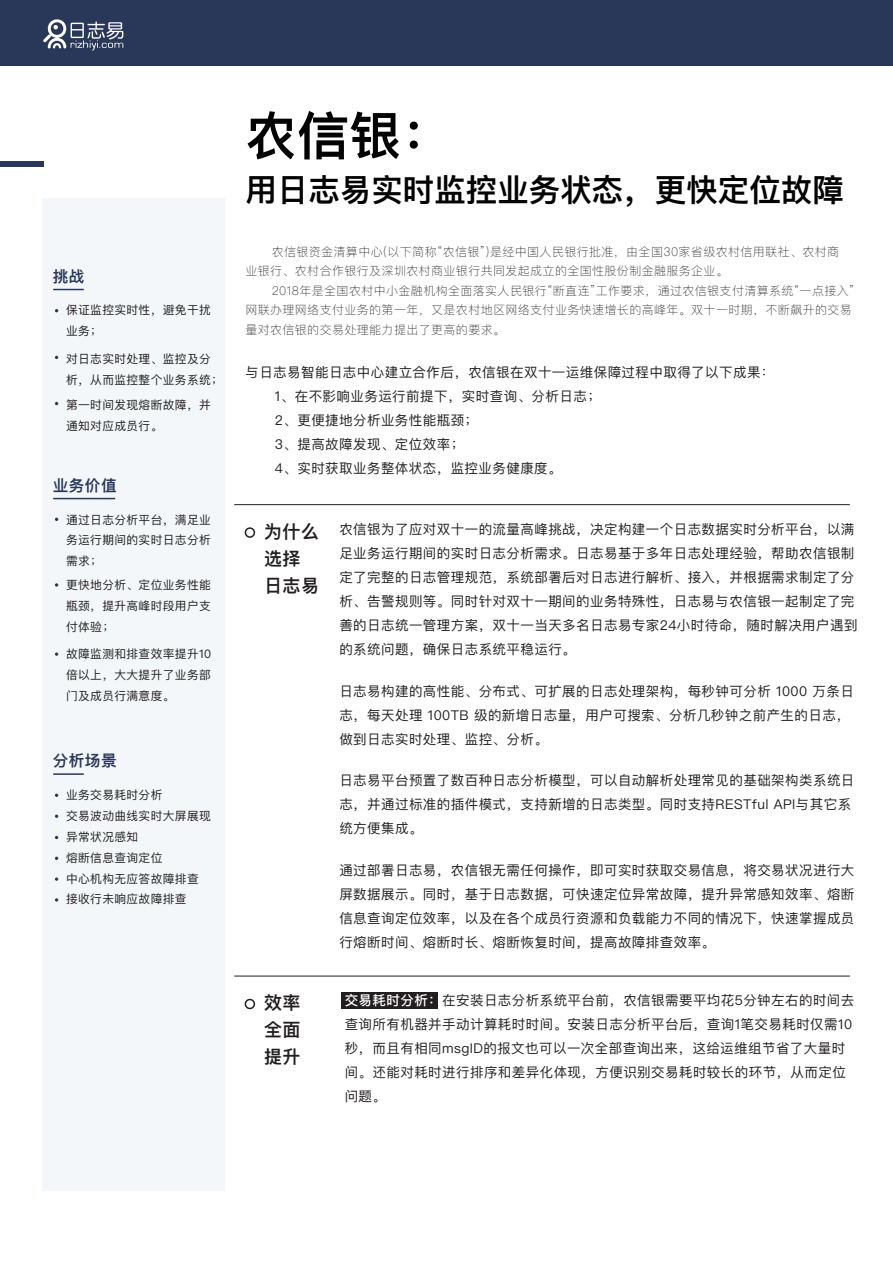
<style>
.page{position:relative;width:893px;height:1263px;background:#fff}
.page>*{position:absolute;margin:0;border:0;box-sizing:border-box;transform-origin:0 0}
.t1{font:600 51.75px "Ping Fang SC";color:#030303}
.t2{font:600 31.5px "Ping Fang SC";color:#030303}
.t3{font:600 18px/27px "Ping Fang SC";letter-spacing:.03em;color:#231f20}
.t4{font:600 15.6px "Ping Fang SC";letter-spacing:.03em;color:#293758}
.t5{font:13.5px/24px "Ping Fang SC";letter-spacing:.03em;color:#231f20}
.t6{font:100 12px/19.5px "Ping Fang SC";letter-spacing:.03em;color:#231f20}
.t7{font:11.7px/20.9px "Ping Fang SC";letter-spacing:.03em;color:#231f20}
.s1{font-weight:500;color:#fff}
</style>
<div class="page">
<div style="left:341px;top:992px;width:96px;height:16px;background:#231f20"></div>
<div style="left:42px;top:198px;width:183px;height:992px;background:#f3f7f9"></div>
<div style="left:0;top:0;width:893px;height:65px;background:#293758"></div>
<svg style="left:43px;top:19px;width:80px;height:31px"></svg>
<div style="left:245px;top:527px;width:10px;height:11px;border:2px solid #231f20;border-radius:50%"></div>
<hr style="left:235px;top:504px;width:614px;height:1px;background:#231f20">
<div style="left:245px;top:999px;width:10px;height:10px;border:2px solid #231f20;border-radius:50%"></div>
<hr style="left:235px;top:976px;width:614px;height:1px;background:#231f20">
<hr style="left:53px;top:773px;width:31px;height:2px;background:#293758">
<hr style="left:53px;top:498px;width:62px;height:1px;background:#293758">
<div style="left:0;top:161px;width:44px;height:6px;background:#293758"></div>
<svg style="left:55px;top:583px;width:3px;height:4px"></svg>
<svg style="left:55px;top:652px;width:3px;height:4px"></svg>
<svg style="left:55px;top:814px;width:3px;height:4px"></svg>
<hr style="left:53px;top:289px;width:31px;height:1px;background:#293758">
<svg style="left:55px;top:877px;width:3px;height:4px"></svg>
<p class="t4" style="left:53px;top:267px;width:33px">挑战</p>
<p class="t7" style="left:66px;top:300px;width:146px">保证监控实时性，避免干扰业务；</p>
<p class="t7" style="left:66px;top:348px;width:159px">对日志实时处理、监控及分析，从而监控整个业务系统；</p>
<p class="t7" style="left:66px;top:394px;width:146px">第一时间发现熔断故障，并通知对应成员行。</p>
<p class="t4" style="left:53px;top:476px;width:66px">业务价值</p>
<p class="t7" style="left:66px;top:509px;width:146px;text-align:justify">通过日志分析平台，满足业务运行期间的实时日志分析需求；</p>
<p class="t7" style="left:66px;top:574px;width:146px;text-align:justify">更快地分析、定位业务性能瓶颈，提升高峰时段用户支付体验；</p>
<p class="t7" style="left:66px;top:644px;width:147px;text-align:justify">故障监测和排查效率提升10倍以上，大大提升了业务部门及成员行满意度。</p>
<p class="t4" style="left:53px;top:751px;width:66px">分析场景</p>
<p class="t7" style="left:66px;top:784px;width:146px">业务交易耗时分析<br>交易波动曲线实时大屏展现异常状况感知<br>熔断信息查询定位<br>中心机构无应答故障排查接收行未响应故障排查</p>
<h1 class="t1" style="left:245px;top:104px;width:209px">农信银：</h1>
<h2 class="t2" style="left:245px;top:170px;width:600px">用日志易实时监控业务状态，更快定位故障</h2>
<p class="t6" style="left:245px;top:241px;width:595px;text-indent:26px">农信银资金清算中心(以下简称“农信银”)是经中国人民银行批准，由全国30家省级农村信用联社、农村商业银行、农村合作银行及深圳农村商业银行共同发起成立的全国性股份制金融服务企业。</p>
<p class="t6" style="left:245px;top:280px;width:611px;text-indent:26px">2018年是全国农村中小金融机构全面落实人民银行“断直连”工作要求，通过农信银支付清算系统“一点接入”网联办理网络支付业务的第一年，又是农村地区网络支付业务快速增长的高峰年。双十一时期，不断飙升的交易量对农信银的交易处理能力提出了更高的要求。</p>
<p class="t5" style="left:275px;top:360px;width:501px;text-indent:-30px">与日志易智能日志中心建立合作后，农信银在双十一运维保障过程中取得了以下成果：<br>1、在不影响业务运行前提下，实时查询、分析日志；<br>2、更便捷地分析业务性能瓶颈；<br>3、提高故障发现、定位效率；<br>4、实时获取业务整体状态，监控业务健康度。</p>
<h3 class="t3" style="left:264px;top:517px;width:57px">为什么选择日志易</h3>
<h3 class="t3" style="left:264px;top:989px;width:38px;text-align:justify">效率全面提升</h3>
<p class="t5" style="left:339px;top:517px;width:520px">农信银为了应对双十一的流量高峰挑战，决定构建一个日志数据实时分析平台，以满足业务运行期间的实时日志分析需求。日志易基于多年日志处理经验，帮助农信银制定了完整的日志管理规范，系统部署后对日志进行解析、接入，并根据需求制定了分析、告警规则等。同时针对双十一期间的业务特殊性，日志易与农信银一起制定了完善的日志统一管理方案，双十一当天多名日志易专家24小时待命，随时解决用户遇到的系统问题，确保日志系统平稳运行。</p>
<p class="t5" style="left:339px;top:679px;width:516px">日志易构建的高性能、分布式、可扩展的日志处理架构，每秒钟可分析 1000 万条日志，每天处理 100TB 级的新增日志量，用户可搜索、分析几秒钟之前产生的日志，做到日志实时处理、监控、分析。</p>
<p class="t5" style="left:339px;top:768px;width:517px">日志易平台预置了数百种日志分析模型，可以自动解析处理常见的基础架构类系统日志，并通过标准的插件模式，支持新增的日志类型。同时支持RESTful API与其它系统方便集成。</p>
<p class="t5" style="left:339px;top:858px;width:517px;text-align:justify">通过部署日志易，农信银无需任何操作，即可实时获取交易信息，将交易状况进行大屏数据展示。同时，基于日志数据，可快速定位异常故障，提升异常感知效率、熔断信息查询定位效率，以及在各个成员行资源和负载能力不同的情况下，快速掌握成员行熔断时间、熔断时长、熔断恢复时间，提高故障排查效率。</p>
<p class="t5" style="left:345px;top:988px;width:511px"><span class="s1">交易耗时分析：</span>在安装日志分析系统平台前，农信银需要平均花5分钟左右的时间去查询所有机器并手动计算耗时时间。安装日志分析平台后，查询1笔交易耗时仅需10秒，而且有相同msgID的报文也可以一次全部查询出来，这给运维组节省了大量时间。还能对耗时进行排序和差异化体现，方便识别交易耗时较长的环节，从而定位问题。</p>
</div>
